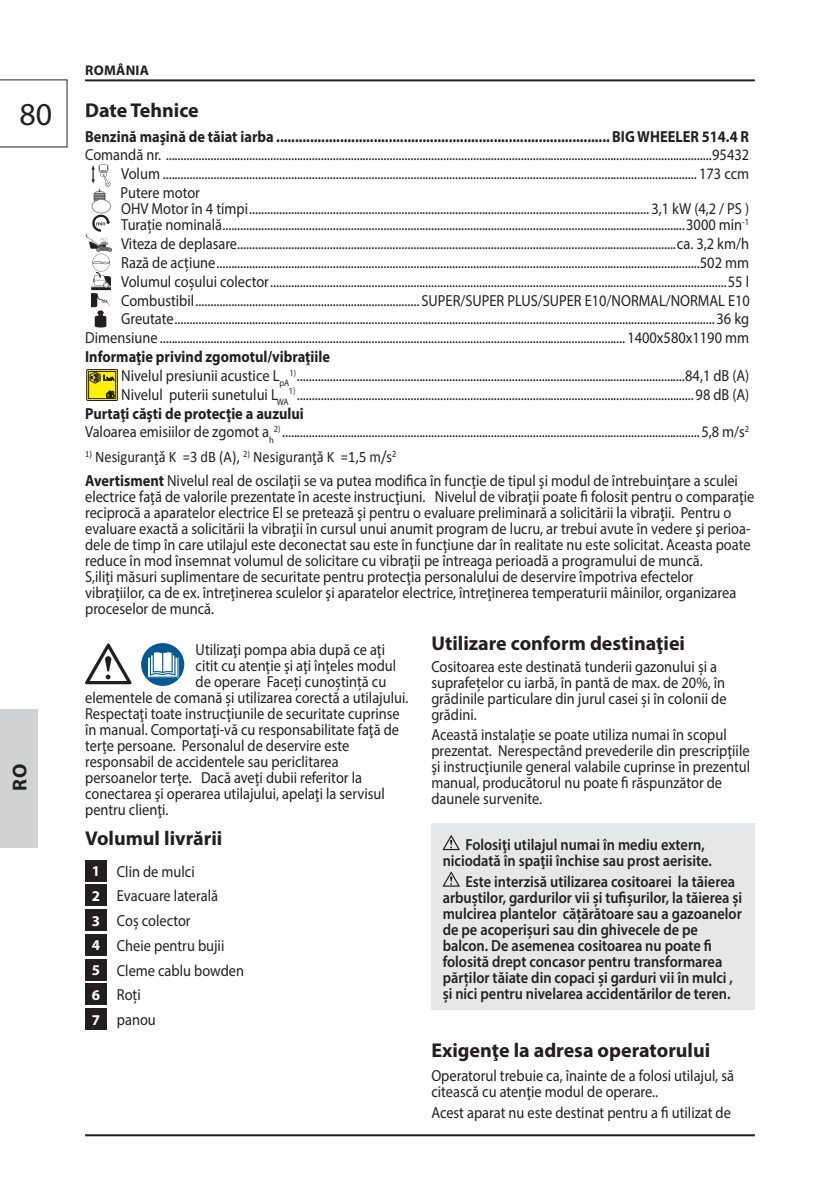
<style>
.page{position:relative;width:840px;height:1191px;background:#fff}
.page>*{position:absolute;margin:0;border:0;box-sizing:border-box;transform-origin:0 0}
.t1{font:32px "Myriad Pro";color:#231f20}
.t2{font:700 20px "Myriad Pro";color:#231f20}
.t3{font:16px/16px "Myriad Pro";color:#231f20;scale:.9 1}
.t4{font:600 16px/16px "Myriad Pro";color:#231f20;scale:.9 1}
.t5{font:700 16px "Myriad Pro";color:#231f20;scale:.9 1}
.t6{font:16px "Calibri";color:#231f20;scale:.9 1}
.t7{font:700 14px "Myriad Pro";letter-spacing:.02em;color:#231f20}
.s1{font-weight:700}
.s2{font-weight:700;font-size:15px;color:#fff}
</style>
<div class="page">
<hr style="left:85px;top:1134px;width:669px;height:2px;background:#231f20">
<hr style="left:85px;top:79px;width:669px;height:2px;background:#231f20">
<div style="left:0;top:708px;width:38px;height:139px;background:#d1d2d4"></div>
<svg style="left:0;top:79px;width:68px;height:69px"></svg>
<div style="left:431px;top:824px;width:323px;height:186px;background:#e6e7e9"></div>
<svg style="left:442px;top:835px;width:17px;height:15px"></svg>
<svg style="left:442px;top:871px;width:17px;height:15px"></svg>
<img style="left:91px;top:164px;width:20px;height:22px">
<img style="left:91px;top:189px;width:20px;height:43px">
<img style="left:91px;top:253px;width:20px;height:55px">
<img style="left:94px;top:310px;width:13px;height:17px">
<div style="left:86px;top:369px;width:32px;height:31px;border:1px solid #231f20"></div>
<svg style="left:87px;top:369px;width:31px;height:31px"></svg>
<div style="left:141px;top:643px;width:43px;height:43px;background:#015a92;border-radius:50%"></div>
<svg style="left:147px;top:652px;width:31px;height:26px"></svg>
<svg style="left:85px;top:643px;width:47px;height:41px"></svg>
<div style="left:85px;top:860px;width:22px;height:21px;background:#231f20"></div>
<div style="left:85px;top:884px;width:22px;height:22px;background:#231f20"></div>
<div style="left:85px;top:909px;width:22px;height:21px;background:#231f20"></div>
<div style="left:85px;top:934px;width:22px;height:21px;background:#231f20"></div>
<div style="left:85px;top:959px;width:22px;height:21px;background:#231f20"></div>
<div style="left:85px;top:983px;width:22px;height:22px;background:#231f20"></div>
<div style="left:85px;top:1008px;width:22px;height:21px;background:#231f20"></div>
<img style="left:85px;top:234px;width:26px;height:17px">
<h1 class="t1" style="left:19px;top:95px;width:34px">80</h1>
<p class="t2" style="left:7px;top:790px;width:28px;rotate:-90deg">RO</p>
<p class="t7" style="left:85px;top:61px;width:65px">ROMÂNIA</p>
<p class="t2" style="left:85px;top:97px;width:115px">Date Tehnice</p>
<p class="t5" style="left:85px;top:126px;width:739px">Benzină maşină de tăiat iarba ......................................................................................... BIG WHEELER 514.4 R</p>
<p class="t3" style="left:121px;top:145px;width:699px;line-height:18.8px;text-align:justify;text-indent:-35px">Comandă nr. .......................................................................................................................................................................................95432<br>Volum ................................................................................................................................................................................... 173 ccm Putere motor</p>
<p class="t3" style="left:121px;top:200px;width:699px">OHV Motor în 4 timpi...................................................................................................................................... 3,1 kW (4,2 / PS )<br>Turație nominală...........................................................................................................................................................3000 min<sup>-1</sup></p>
<p class="t3" style="left:85px;top:234px;width:739px;line-height:18.8px;text-align:right">Viteza de deplasare...................................................................................................................................................ca. 3,2 km/h<br>Rază de acțiune..................................................................................................................................................................502 mm Volumul coșului colector.........................................................................................................................................................55 l Combustibil........................................................................... SUPER/SUPER PLUS/SUPER E10/NORMAL/NORMAL E10<br>Greutate.....................................................................................................................................................................................36 kg Dimensiune ............................................................................................................................................................ 1400x580x1190 mm</p>
<p class="t5" style="left:85px;top:346px;width:273px">Informaţie privind zgomotul/vibraţiile</p>
<p class="t3" style="left:121px;top:367px;width:699px">Nivelul presiunii acustice L<sub>pA</sub><sup>1)</sup>..................................................................................................................................84,1 dB (A)</p>
<p class="t3" style="left:121px;top:386px;width:699px">Nivelul puterii sunetului L<sub>WA</sub><sup>1)</sup> .....................................................................................................................................98 dB (A)</p>
<p class="t5" style="left:85px;top:403px;width:244px">Purtaţi căşti de protecţie a auzului</p>
<p class="t3" style="left:85px;top:424px;width:739px">Valoarea emisiilor de zgomot a<sub>h</sub><sup>2)</sup> ............................................................................................................................................5,8 m/s<sup>2</sup></p>
<p class="t6" style="left:85px;top:446px;width:347px"><sup>1)</sup> Nesiguranţǎ K =3 dB (A), <sup>2)</sup> Nesiguranţǎ K =1,5 m/s<sup>2</sup></p>
<p class="t3" style="left:85px;top:473px;width:744px"><span class="s1">Avertisment</span> Nivelul real de oscilaţii se va putea modifica în funcţie de tipul şi modul de întrebuinţare a sculei electrice faţă de valorile prezentate în aceste instrucţiuni. Nivelul de vibraţii poate fi folosit pentru o comparaţie reciprocă a aparatelor electrice El se pretează şi pentru o evaluare preliminară a solicitării la vibraţii. Pentru o evaluare exactă a solicitării la vibraţii în cursul unui anumit program de lucru, ar trebui avute în vedere şi perioa&shy;dele de timp în care utilajul este deconectat sau este în funcţiune dar în realitate nu este solicitat. Aceasta poate reduce în mod însemnat volumul de solicitare cu vibraţii pe întreaga perioadă a programului de muncă.<br>S,iliţi măsuri suplimentare de securitate pentru protecţia personalului de deservire împotriva efectelor vibraţiilor, ca de ex. întreţinerea sculelor şi aparatelor electrice, întreţinerea temperaturii mâinilor, organizarea proceselor de muncă.</p>
<p class="t3" style="left:195px;top:641px;width:212px">Utilizaţi pompa abia după ce aţi</p>
<p class="t3" style="left:195px;top:657px;width:224px">citit cu atenţie şi aţi înţeles modul</p>
<p class="t3" style="left:195px;top:673px;width:213px">de operare Faceți cunoștință cu</p>
<p class="t3" style="left:85px;top:689px;width:360px">elementele de comană și utilizarea corectă a utilajului.</p>
<p class="t3" style="left:85px;top:705px;width:351px">Respectaţi toate instrucţiunile de securitate cuprinse</p>
<p class="t3" style="left:85px;top:721px;width:350px">în manual. Comportaţi-vă cu responsabilitate faţă de</p>
<p class="t3" style="left:85px;top:737px;width:295px">terţe persoane. Personalul de deservire este</p>
<p class="t3" style="left:85px;top:753px;width:283px">responsabil de accidentele sau periclitarea</p>
<p class="t3" style="left:85px;top:769px;width:309px">persoanelor terţe. Dacă aveţi dubii referitor la</p>
<p class="t3" style="left:85px;top:785px;width:334px">conectarea şi operarea utilajului, apelaţi la servisul</p>
<p class="t3" style="left:85px;top:801px;width:94px">pentru clienţi.</p>
<p class="t2" style="left:85px;top:825px;width:139px">Volumul livrării</p>
<p class="t3" style="left:92px;top:858px;width:170px;line-height:24.8px"><span class="s2">1</span> Clin de mulci<br><span class="s2">2</span> Evacuare laterală<br><span class="s2">3</span> Coș colector<br><span class="s2">4</span> Cheie pentru bujii<br><span class="s2">5</span> Cleme cablu bowden<br><span class="s2">6</span> Roți<br><span class="s2">7</span> panou</p>
<p class="t2" style="left:431px;top:630px;width:255px">Utilizare conform destinaţiei</p>
<p class="t3" style="left:431px;top:658px;width:329px">Cositoarea este destinată tunderii gazonului și a suprafețelor cu iarbă, în pantă de max. de 20%, în grădinile particulare din jurul casei și în colonii de grădini.</p>
<p class="t3" style="left:431px;top:727px;width:355px">Această instalaţie se poate utiliza numai în scopul prezentat. Nerespectând prevederile din prescripţiile şi instrucţiunile general valabile cuprinse în prezentul manual, producătorul nu poate fi răspunzător de daunele survenite.</p>
<p class="t4" style="left:442px;top:836px;width:300px;text-indent:23px">Folosiţi utilajul numai în mediu extern, niciodată în spaţii închise sau prost aerisite.</p>
<p class="t4" style="left:442px;top:873px;width:334px;text-indent:23px">Este interzisă utilizarea cositoarei la tăierea arbuștilor, gardurilor vii și tufișurilor, la tăierea și mulcirea plantelor cățărătoare sau a gazoanelor de pe acoperișuri sau din ghivecele de pe balcon. De asemenea cositoarea nu poate fi folosită drept concasor pentru transformarea părților tăiate din copaci și garduri vii în mulci , și nici pentru nivelarea accidentărilor de teren.</p>
<p class="t2" style="left:431px;top:1037px;width:280px">Exigenţe la adresa operatorului</p>
<p class="t3" style="left:431px;top:1067px;width:337px">Operatorul trebuie ca, înainte de a folosi utilajul, să citească cu atenţie modul de operare..</p>
<p class="t3" style="left:431px;top:1104px;width:334px">Acest aparat nu este destinat pentru a fi utilizat de</p>
</div>
